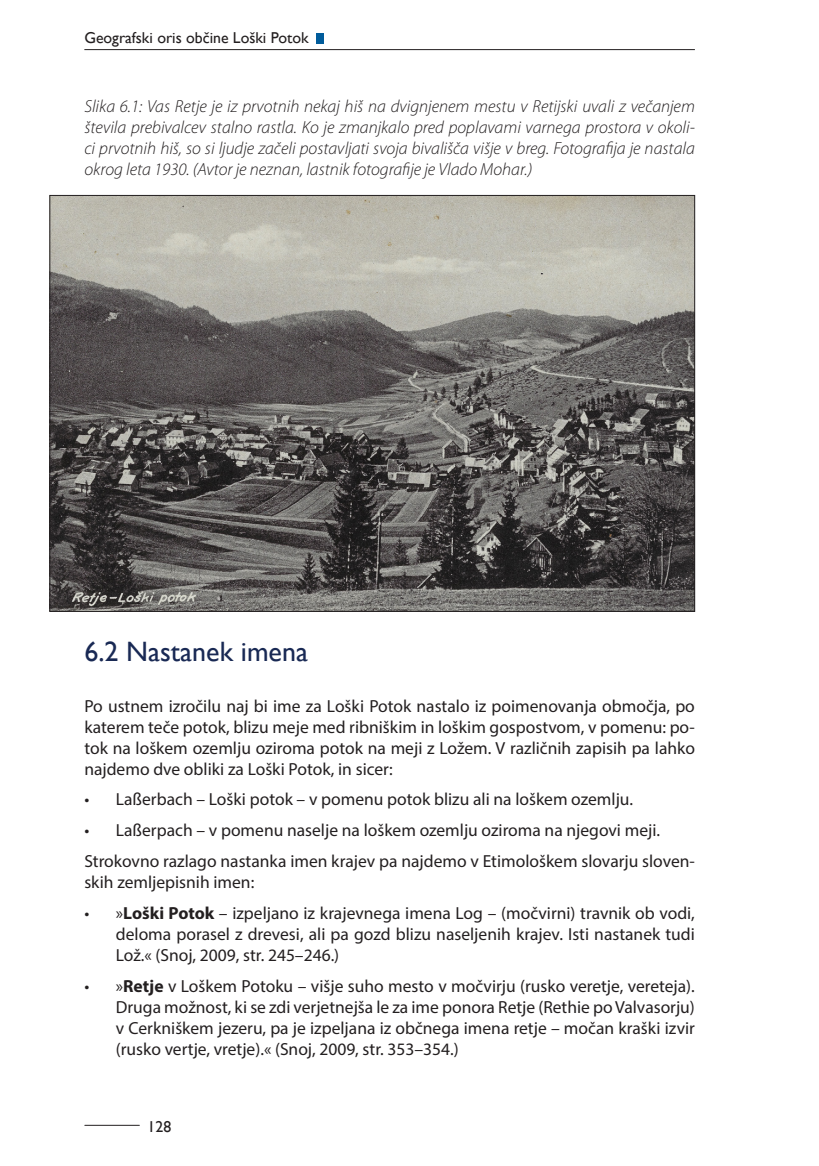
<style>
.page{position:relative;width:819px;height:1166px;background:#fff}
.page>*{position:absolute;margin:0;border:0;box-sizing:border-box;transform-origin:0 0}
.Naslov_2{font:28px "Gill Sans";color:#192954}
.t1{font:17.5px/21px "Myriad Pro";color:#231f20;text-align:justify}
.Preglednica_slika{font:italic 300 17.5px/21px "Myriad Pro";color:#231f20;text-align:justify}
.t2{font:15.75px "Gill Sans";color:#231f20}
.s1{font-weight:700}
</style>
<div class="page">
<hr style="left:84px;top:49px;width:610px;height:1px;background:#231f20">
<div style="left:316px;top:33px;width:8px;height:11px;background:#005c9b"></div>
<hr style="left:85px;top:1125px;width:54px;height:1px;background:#231f20">
<img style="left:52px;top:197px;width:640px;height:413px">
<p class="t2" style="left:84px;top:28px;width:226px">Geografski oris občine Loški Potok</p>
<p class="Preglednica_slika" style="left:84px;top:96px;width:612px">Slika 6.1: Vas Retje je iz prvotnih nekaj hiš na dvignjenem mestu v Retijski uvali z večanjem števila prebivalcev stalno rastla. Ko je zmanjkalo pred poplavami varnega prostora v okoli&shy;ci prvotnih hiš, so si ljudje začeli postavljati svoja bivališča višje v breg. Fotografija je nastala okrog leta 1930. (Avtor je neznan, lastnik fotografije je Vlado Mohar.)</p>
<p class="Naslov_2" style="left:84px;top:635px;width:225px">6.2 Nastanek imena</p>
<p class="t1" style="left:84px;top:695px;width:612px">Po ustnem izročilu naj bi ime za Loški Potok nastalo iz poimenovanja območja, po katerem teče potok, blizu meje med ribniškim in loškim gospostvom, v pomenu: po&shy;tok na loškem ozemlju oziroma potok na meji z Ložem. V različnih zapisih pa lahko najdemo dve obliki za Loški Potok, in sicer:</p>
<p class="t1" style="left:84px;top:789px;width:550px">• Laßerbach – Loški potok – v pomenu potok blizu ali na loškem ozemlju.</p>
<p class="t1" style="left:84px;top:820px;width:577px">• Laßerpach – v pomenu naselje na loškem ozemlju oziroma na njegovi meji.</p>
<p class="t1" style="left:84px;top:851px;width:612px">Strokovno razlago nastanka imen krajev pa najdemo v Etimološkem slovarju sloven&shy;skih zemljepisnih imen:</p>
<p class="t1" style="left:116px;top:902px;width:580px;text-indent:-32px">• »<span class="s1">Loški Potok</span> – izpeljano iz krajevnega imena Log – (močvirni) travnik ob vodi, deloma porasel z drevesi, ali pa gozd blizu naseljenih krajev. Isti nastanek tudi Lož.« (Snoj, 2009, str. 245–246.)</p>
<p class="t1" style="left:116px;top:975px;width:580px;text-indent:-32px">• »<span class="s1">Retje</span> v Loškem Potoku – višje suho mesto v močvirju (rusko veretje, vereteja).<br>Druga možnost, ki se zdi verjetnejša le za ime ponora Retje (Rethie po Valvasorju) v Cerkniškem jezeru, pa je izpeljana iz občnega imena retje – močan kraški izvir (rusko vertje, vretje).« (Snoj, 2009, str. 353–354.)</p>
<p class="t2" style="left:148px;top:1118px;width:25px">128</p>
</div>
